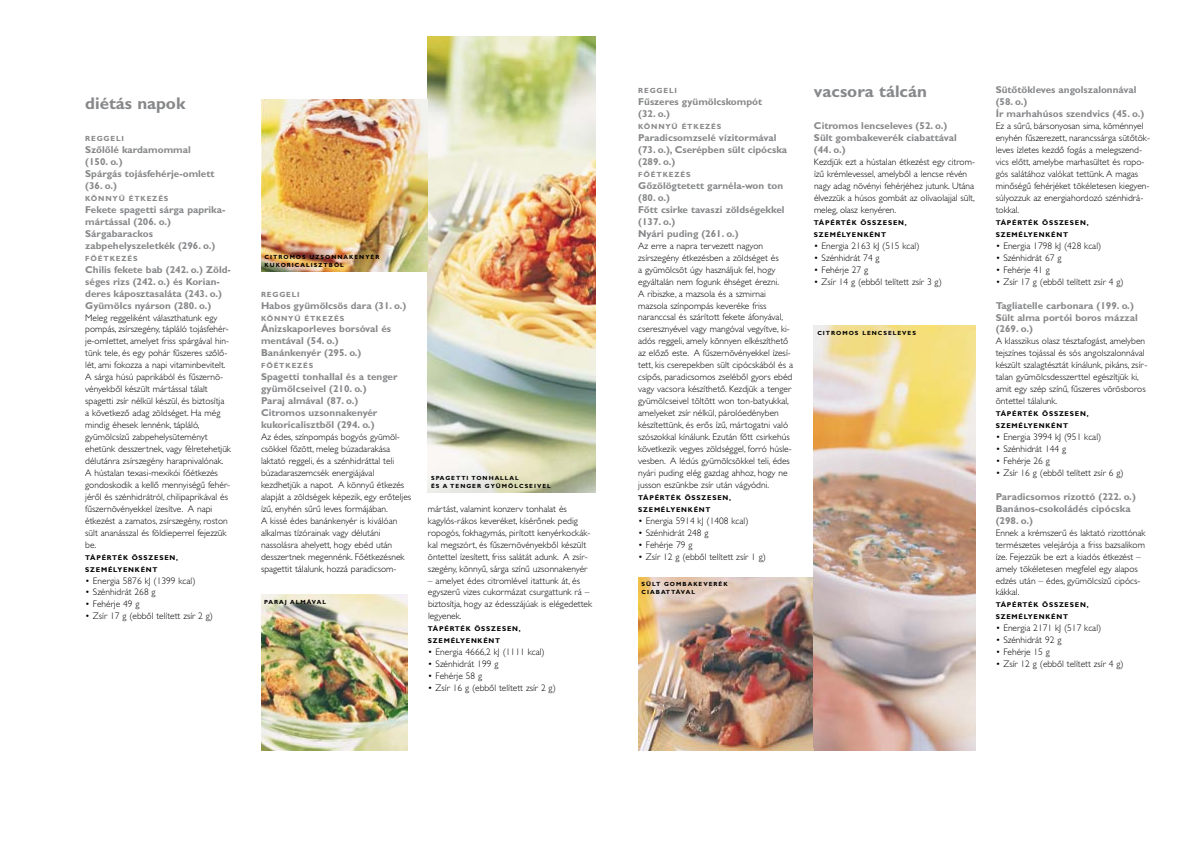
<style>
.page{position:relative;width:1191px;height:842px;background:#fff}
.page>*{position:absolute;margin:0;border:0;box-sizing:border-box;transform-origin:0 0}
.t1{font:700 16.9px "Gill Sans CE";color:#87888a}
.t2{font:700 10px/12px "Gill Sans CE";color:#87888a}
.t3{font:300 9.5px/12px "Gill Sans CE";color:#000}
.t4{font:700 7.5px "Gill Sans CE";letter-spacing:.11em;color:#87888a}
.t5{font:700 7px/12px "Gill Sans CE";letter-spacing:.11em;color:#000}
.t6{font:700 6px/8px "Gill Sans CE";letter-spacing:.165em;color:#000}
</style>
<div class="page">
<img style="left:428px;top:36px;width:167px;height:456px">
<img style="left:261px;top:594px;width:146px;height:157px">
<img style="left:261px;top:99px;width:167px;height:172px">
<img style="left:638px;top:577px;width:176px;height:174px">
<img style="left:814px;top:326px;width:161px;height:425px">
<h1 class="t1" style="left:85px;top:93px;width:102px">di é tás na pok</h1>
<p class="t4" style="left:85px;top:134px;width:40px">REG GE LI</p>
<p class="t2" style="left:85px;top:144px;width:131px">Sző lő lé kardamommal (150. o.)<br>Spár gás to jás fe hér je-om lett (36. o.)</p>
<p class="t4" style="left:85px;top:194px;width:85px">KÖN NYŰ ÉT KE ZÉS</p>
<p class="t2" style="left:85px;top:204px;width:142px">Fe ke te spa get ti sárga paprika&shy;mártással (206. o.)<br>Sár ga ba rac kos zabpehelyszeletkék (296. o.)</p>
<p class="t4" style="left:85px;top:254px;width:54px">FŐ ÉT KE ZÉS</p>
<p class="t2" style="left:85px;top:263px;width:147px">Chi lis fe ke te bab (242. o.) Zöld - sé ges riz s (242. o.) és Ko ri an - de res ká posz ta sa lá ta (243. o.)<br>Gyü mölcs nyár son (280. o.)</p>
<p class="t3" style="left:85px;top:311px;width:147px">Me leg reg ge li ként vá laszt ha tunk egy pom pás, zsír sze gény, táp lá ló to jás fe hér - je-om let tet, ame lyet friss spár gá val hin - tünk te le, és egy po hár fű sze res sző lő - lét, ami fo koz za a na pi vi ta min be vi telt.<br>A sár ga hú sú pap ri ká ból és fű szer nö - vé nyek ből ké szült már tás sal tá lalt spaget ti zsír nél kül ké szül, és biz to sít ja<br>a kö vet ke ző adag zöld sé get. Ha még min dig éhe sek len nénk, táp lá ló, gyümölcsízű zabpehelysüteményt ehetünk desszert nek, vagy fél re te het jük dél után ra zsír sze gény ha rap ni va ló nak.<br>A hús ta lan te xa si-me xi kói fő ét ke zés gon dos ko dik a kel lő mennyi sé gű fe hér - jé ről és szén hid rát ról, chilipaprikával és fű szer nö vé nyek kel íze sít ve. A na pi<br>étke zést a za ma tos, zsír sze gény, ros ton sült ana nás szal és föl di eper rel fe jez zük be.</p>
<p class="t5" style="left:85px;top:551px;width:94px">TÁP ÉR TÉK ÖS SZE SEN,<br>SZE MÉ LYEN KÉNT</p>
<p class="t3" style="left:85px;top:574px;width:112px">• Energia 5876 kJ (1399 kcal)</p>
<p class="t3" style="left:85px;top:586px;width:72px">• Szénhidrát 268 g</p>
<p class="t3" style="left:85px;top:598px;width:56px">• Fehérje 49 g</p>
<p class="t3" style="left:85px;top:610px;width:129px">• Zsír 17 g (eb ből telített zsír 2 g)</p>
<p class="t6" style="left:265px;top:253px;width:116px">CIT RO MOS UZSON NA KE NYÉR<br>KU KO RI CALISZTBŐL</p>
<p class="t4" style="left:261px;top:290px;width:40px">REG GE LI</p>
<p class="t2" style="left:261px;top:299px;width:147px">Ha bos gyü möl csös da ra (31. o.)</p>
<p class="t4" style="left:261px;top:314px;width:85px">KÖN NYŰ ÉT KE ZÉS</p>
<p class="t2" style="left:261px;top:323px;width:132px">Ánizs ka porle ves bor só val és men tá val (54. o.)<br>Ba nán ke nyér (295. o.)</p>
<p class="t4" style="left:261px;top:361px;width:54px">FŐ ÉT KE ZÉS</p>
<p class="t2" style="left:261px;top:371px;width:138px">Spa get ti ton hal lal és a ten ger gyü möl csei vel (210. o.)<br>Pa ra j al mával (87. o.)<br>Cit ro mos uzson na ke nyér<br>ku ko ri ca liszt ből (294. o.)</p>
<p class="t3" style="left:261px;top:431px;width:152px">Az édes, szín pom pás bo gyós gyü möl - csök kel fő zött, me leg bú za da ra ká sa<br>lakta tó reg ge li, és a szén hid rát tal te li búza da ra szem csék ener gi á já val kezdhetjük a na pot. A kön nyű ét ke zés alap ját a zöld sé gek ké pe zik, egy erő tel jes ízű, eny hén sű rű le ves for má já ban.<br>A kis sé édes ba nán ke nyér is ki vá ló an alkal mas tí zó ra i nak vagy dél utá ni nassolás ra ahe lyett, hogy ebéd után desszert nek me gen nénk. Fő ét ke zés nek spa get tit tá la lunk, hoz zá pa ra di csom -</p>
<p class="t6" style="left:264px;top:598px;width:63px">PA RAJ AL MÁ VAL</p>
<p class="t6" style="left:431px;top:474px;width:121px">SPA GETTI TON HALLAL<br>ÉS A TEN GER GYÜ MÖLCSEIVEL</p>
<p class="t3" style="left:428px;top:503px;width:164px">mártást, va la mint kon zerv ton ha lat és kagylós-rá kos ke ve ré ket, kí sé rő nek pe dig ropo gós, fok hagy más, pi rí tott ke nyér koc kák - kal meg szórt, és fű szer nö vé nyek ből ké szült ön tet tel íze sí tett, friss sa lá tát adunk. A zsír - sze gény, kön nyű, sár ga szí nű uzson na ke nyér</p>
<p class="t3" style="left:428px;top:574px;width:166px">– amelyet édes cit rom lé vel itat tunk át, és egy sze rű vi zes cu kor má zat csur gat tunk rá – biz to sít ja, hogy az édes szá jú ak is elé ge det tek le gye nek.</p>
<p class="t5" style="left:428px;top:623px;width:94px">TÁP ÉR TÉK ÖS SZE SEN,<br>SZE MÉ LYEN KÉNT</p>
<p class="t3" style="left:428px;top:646px;width:118px">• Energia 4666,2 kJ (1111 kcal)</p>
<p class="t3" style="left:428px;top:658px;width:72px">• Szénhidrát 199 g</p>
<p class="t3" style="left:428px;top:670px;width:56px">• Fehérje 58 g</p>
<p class="t3" style="left:428px;top:682px;width:129px">• Zsír 16 g (eb ből telített zsír 2 g)</p>
<p class="t4" style="left:638px;top:86px;width:40px">REG GE LI</p>
<p class="t2" style="left:638px;top:96px;width:125px">Fű sze res gyü mölcs kom pót (32. o.)</p>
<p class="t4" style="left:638px;top:122px;width:85px">KÖN NYŰ ÉT KE ZÉS</p>
<p class="t2" style="left:638px;top:132px;width:150px">Pa ra di csom zse lé vízitormával (73. o.), Cse rép ben sült ci pócs ka (289. o.)</p>
<p class="t4" style="left:638px;top:170px;width:54px">FŐ ÉT KE ZÉS</p>
<p class="t2" style="left:638px;top:180px;width:148px">Gő zö lög te tett gar né la-won ton (80. o.)<br>Főtt csir ke ta va szi zöld sé gek kel (137. o.)<br>Nyá ri pu ding (261. o.)</p>
<p class="t3" style="left:638px;top:240px;width:156px">Az er re a nap ra ter ve zett na gyon zsírszegény ét ke zés ben a zöld sé get és<br>a gyü möl csöt úgy hasz nál juk fel, hogy egyál ta lán nem fo gunk éh sé get érez ni.<br>A ri bisz ke, a ma zso la és a szmirnai<br>mazso la szín pom pás ke ve ré ke friss naranc csal és szá rí tott fe ke te áfo nyá val, cse resz nyé vel vagy man gó val ve gyít ve, ki - adós reg ge li, amely kön nyen el ké szít he tő az elő ző es te. A fű szer nö vé nyek kel íze sí - tett, kis cse re pek ben sült ci pócs ká ból és a csí pős, pa ra di cso mos zse lé ből gyors ebéd vagy va cso ra ké szít he tő. Kezd jük a ten ger gyü möl cse i vel töl tött won ton-ba tyuk kal, ame lye ket zsír nél kül, pá ro ló edény ben készí tet tünk, és erős ízű, már to gat ni va ló szó szok kal kí ná lunk. Ez után főtt csir ke hús kö vet ke zik ve gyes zöld ség gel, for ró hús le - ves ben. A lé dús gyü möl csök kel te li, édes nyá ri pu ding elég gaz dag ah hoz, hogy ne jus son eszünk be zsír után vá gyód ni.</p>
<p class="t5" style="left:638px;top:491px;width:94px">TÁP ÉR TÉK ÖS SZE SEN,<br>SZE MÉ LYEN KÉNT</p>
<p class="t3" style="left:638px;top:514px;width:112px">• Energia 5914 kJ (1408 kcal)</p>
<p class="t3" style="left:638px;top:526px;width:72px">• Szénhidrát 248 g</p>
<p class="t3" style="left:638px;top:538px;width:56px">• Fehérje 79 g</p>
<p class="t3" style="left:638px;top:550px;width:129px">• Zsír 12 g (eb ből telített zsír 1 g)</p>
<p class="t6" style="left:641px;top:580px;width:87px">SÜLT GOM BA KEVERÉK<br>CIABATTÁVAL</p>
<h1 class="t1" style="left:814px;top:82px;width:114px">va cso ra tál cán</h1>
<p class="t2" style="left:814px;top:120px;width:144px">Cit ro mos len cse le ves (52. o.)<br>Sült gom ba ke ve rék ciabattával (44. o.)</p>
<p class="t3" style="left:814px;top:156px;width:162px">Kezd jük ezt a hús ta lan ét ke zést egy cit rom - ízű krém le ves sel, amelyből a len cse ré vén nagy adag nö vé nyi fe hér jé hez ju tunk. Utá na él vez zük a hú sos gom bát az olí va olaj jal sült, me leg, olasz ke nyé ren.</p>
<p class="t5" style="left:814px;top:217px;width:94px">TÁP ÉR TÉK ÖS SZE SEN,<br>SZE MÉ LYEN KÉNT</p>
<p class="t3" style="left:814px;top:240px;width:107px">• Energia 2163 kJ (515 kcal)</p>
<p class="t3" style="left:814px;top:252px;width:67px">• Szénhidrát 74 g</p>
<p class="t3" style="left:814px;top:263px;width:56px">• Fehérje 27 g</p>
<p class="t3" style="left:814px;top:275px;width:129px">• Zsír 14 g (eb ből telített zsír 3 g)</p>
<p class="t6" style="left:817px;top:329px;width:100px">CIT RO MOS LEN CSE LEVES</p>
<p class="t2" style="left:995px;top:84px;width:150px">Sü tő tök le ves an gol sza lon ná val (58. o.)<br>Ír mar ha hú sos szend vics (45. o.)</p>
<p class="t3" style="left:995px;top:120px;width:156px">Ez a sű rű, bár so nyo san si ma, kö mén nyel eny hén fű sze re zett, na rancs sár ga sü tő tök - le ves íz le tes kez dő fo gás a me leg szend - vics előtt, amely be mar ha sül tet és ro po - gós sa lá tá hoz va ló kat tet tünk. A ma gas<br>mi nő sé gű fe hér jé ket tö ké le te sen ki egyen - sú lyoz zuk az ener gia hor do zó szén hid rá - tok kal.</p>
<p class="t5" style="left:995px;top:217px;width:94px">TÁP ÉR TÉK ÖS SZE SEN,<br>SZE MÉ LYEN KÉNT</p>
<p class="t3" style="left:995px;top:240px;width:107px">• Energia 1798 kJ (428 kcal)</p>
<p class="t3" style="left:995px;top:252px;width:67px">• Szénhidrát 67 g</p>
<p class="t3" style="left:995px;top:263px;width:56px">• Fehérje 41 g</p>
<p class="t3" style="left:995px;top:275px;width:129px">• Zsír 17 g (eb ből telített zsír 4 g)</p>
<p class="t2" style="left:995px;top:299px;width:143px">Tagliatelle carbonara (199. o.)<br>Sült al ma por tói bo ros máz zal (269. o.)</p>
<p class="t3" style="left:995px;top:335px;width:153px">A klasszi kus olasz tész ta fo gást, amely ben tej szí nes to jás sal és sós an gol sza lon ná val ké szült sza lag tész tát kí ná lunk, pi káns, zsír - ta lan gyü mölcs des szert tel egészítjük ki, amit egy szép szí nű, fű sze res vö rös bo ros ön tet tel tá la lunk.</p>
<p class="t5" style="left:995px;top:408px;width:94px">TÁP ÉR TÉK ÖS SZE SEN,<br>SZE MÉ LYEN KÉNT</p>
<p class="t3" style="left:995px;top:431px;width:107px">• Energia 3994 kJ (951 kcal)</p>
<p class="t3" style="left:995px;top:443px;width:72px">• Szénhidrát 144 g</p>
<p class="t3" style="left:995px;top:455px;width:56px">• Fehérje 26 g</p>
<p class="t3" style="left:995px;top:467px;width:129px">• Zsír 16 g (eb ből telített zsír 6 g)</p>
<p class="t2" style="left:995px;top:490px;width:142px">Pa ra di cso mos ri zot tó (222. o.)<br>Ba ná nos-cso ko lá dés ci pócs ka (298. o.)</p>
<p class="t3" style="left:995px;top:526px;width:151px">En nek a krém sze rű és lak ta tó ri zot tó nak ter mé sze tes ve le já ró ja a friss ba zsa li kom íze. Fe jez zük be ezt a ki adós ét ke zést – amely tö ké le te sen meg fe lel egy ala pos edzés után – édes, gyü mölcs ízű ci pócs - kák kal.</p>
<p class="t5" style="left:995px;top:599px;width:94px">TÁP ÉR TÉK ÖS SZE SEN,<br>SZE MÉ LYEN KÉNT</p>
<p class="t3" style="left:995px;top:622px;width:107px">• Energia 2171 kJ (517 kcal)</p>
<p class="t3" style="left:995px;top:634px;width:67px">• Szénhidrát 92 g</p>
<p class="t3" style="left:995px;top:646px;width:56px">• Fehérje 15 g</p>
<p class="t3" style="left:995px;top:658px;width:129px">• Zsír 12 g (eb ből telített zsír 4 g)</p>
</div>
